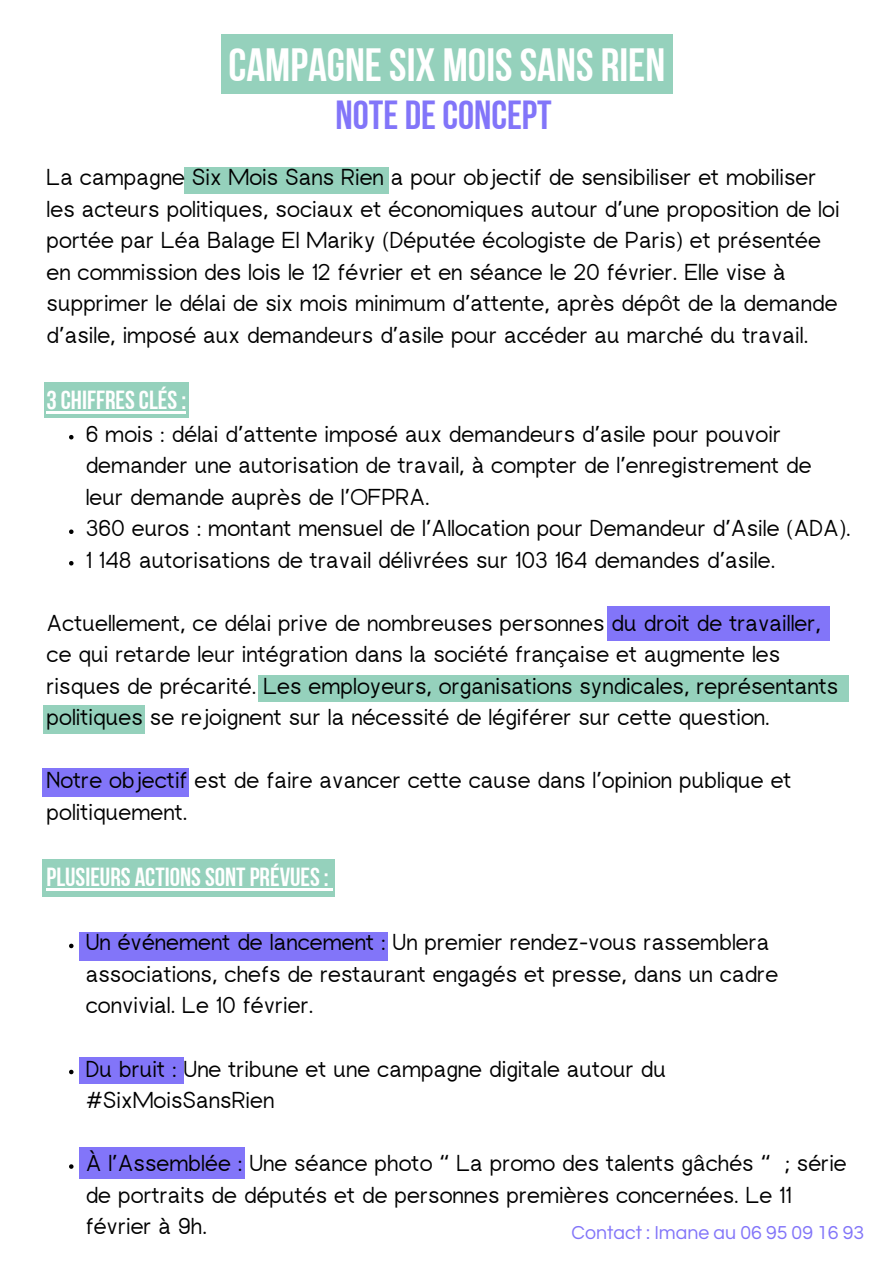
<style>
.page{position:relative;width:894px;height:1264px;background:#fff}
.page>*{position:absolute;margin:0;border:0;box-sizing:border-box;transform-origin:0 0}
.t1{font:46.5px "Bebas Neue Cyrillic";color:#fff}
.t2{font:40.5px "Bebas Neue Cyrillic";color:#8275f9}
.t3{font:26.1px "Bebas Neue Cyrillic";color:#fff}
.t4{font:22.95px/31.5px "rugratssans";color:#000}
.t5{font:19.5px "Questrial";color:#8275f9}
</style>
<div class="page">
<div style="left:221px;top:34px;width:451px;height:60px;background:#95d1bc"></div>
<div style="left:184px;top:167px;width:204px;height:26px;background:#95d1bc"></div>
<div style="left:258px;top:674px;width:591px;height:27px;background:#95d1bc"></div>
<div style="left:42px;top:768px;width:147px;height:29px;background:#8275f9"></div>
<div style="left:80px;top:932px;width:308px;height:28px;background:#8275f9"></div>
<div style="left:80px;top:1057px;width:104px;height:27px;background:#8275f9"></div>
<div style="left:80px;top:1147px;width:165px;height:32px;background:#8275f9"></div>
<div style="left:606px;top:606px;width:223px;height:34px;background:#8275f9"></div>
<div style="left:44px;top:382px;width:145px;height:35px;background:#95d1bc"></div>
<div style="left:42px;top:859px;width:293px;height:38px;background:#95d1bc"></div>
<div style="left:44px;top:705px;width:101px;height:28px;background:#95d1bc"></div>
<hr style="left:46px;top:411px;width:140px;height:2px;background:#fff">
<svg style="left:69px;top:435px;width:4px;height:4px"></svg>
<svg style="left:69px;top:529px;width:4px;height:5px"></svg>
<svg style="left:69px;top:561px;width:4px;height:4px"></svg>
<hr style="left:46px;top:888px;width:283px;height:2px;background:#fff">
<svg style="left:69px;top:943px;width:4px;height:5px"></svg>
<svg style="left:69px;top:1069px;width:4px;height:5px"></svg>
<svg style="left:69px;top:1164px;width:4px;height:4px"></svg>
<p class="t1" style="left:228px;top:46px;width:438px">CAMPAGNESIX MOISSANS RIEN</p>
<p class="t2" style="left:335px;top:99px;width:218px">NOTE DECONCEPT</p>
<h1 class="t4" style="left:46px;top:163px;width:794px">La campagne Six Mois Sans Rien a pour objectif de sensibiliser et mobiliser les acteurs politiques, sociaux et économiques autour d’une proposition de loi portée par Léa Balage El Mariky (Députée écologiste de Paris) et présentée en commission des lois le 12 février et en séance le 20 février. Elle vise à supprimer le délai de six mois minimum d’attente, après dépôt de la demande d’asile, imposé aux demandeurs d’asile pour accéder au marché du travail.</h1>
<h3 class="t3" style="left:46px;top:389px;width:141px">3CHIFFRESCLÉS:</h3>
<h2 class="t4" style="left:86px;top:420px;width:727px">6 mois : délai d’attente imposé aux demandeurs d’asile pour pouvoir demander une autorisation de travail, à compter de l’enregistrement de leur demande auprès de l’OFPRA.</h2>
<p class="t4" style="left:86px;top:514px;width:766px">360 euros : montant mensuel de l’Allocation pour Demandeur d’Asile (ADA).</p>
<p class="t4" style="left:86px;top:546px;width:691px">1 148 autorisations de travail délivrées sur 103 164 demandes d’asile.</p>
<p class="t4" style="left:46px;top:609px;width:793px">Actuellement, ce délai prive de nombreuses personnes du droit de travailler, ce qui retarde leur intégration dans la société française et augmente les risques de précarité. Les employeurs, organisations syndicales, représentants politiques se rejoignent sur la nécessité de légiférer sur cette question.</p>
<h3 class="t4" style="left:46px;top:766px;width:746px">Notre objectif est de faire avancer cette cause dans l’opinion publique et politiquement.</h3>
<h3 class="t3" style="left:46px;top:866px;width:284px">PLUSIEURS ACTIONSSONTPRÉVUES:</h3>
<h2 class="t4" style="left:86px;top:928px;width:694px">Un événement de lancement : Un premier rendez-vous rassemblera associations, chefs de restaurant engagés et presse, dans un cadre convivial. Le 10 février.</h2>
<p class="t4" style="left:86px;top:1054px;width:581px">Du bruit : Une tribune et une campagne digitale autour du #SixMoisSansRien</p>
<p class="t4" style="left:86px;top:1149px;width:762px">À l’Assemblée : Une séance photo “ La promo des talents gâchés “ ; série de portraits de députés et de personnes premières concernées. Le 11 février à 9h.</p>
<p class="t5" style="left:571px;top:1223px;width:294px">Contact : Imane au 06 95 09 16 93</p>
</div>
